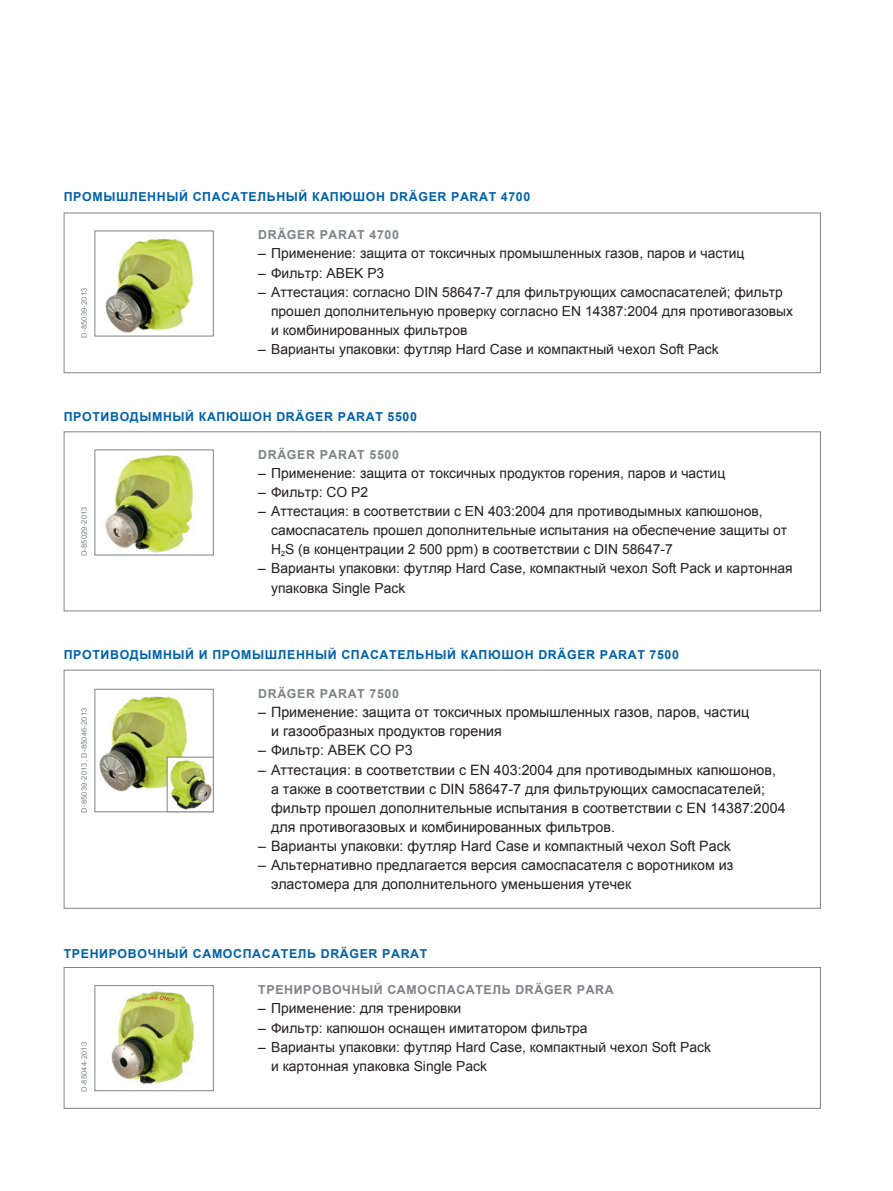
<style>
.page{position:relative;width:893px;height:1191px;background:#fff}
.page>*{position:absolute;margin:0;border:0;box-sizing:border-box;transform-origin:0 0}
.t1{font:14.25px/19.2px "Arial";color:#231f20}
.t2{font:13.8px/19.2px "Arial";color:#231f20}
.t3{font:700 12.3px "Arial";letter-spacing:.05em;color:#0161aa}
.t4{font:700 12.3px "Arial";letter-spacing:.05em;color:#808285}
.t5{font:7.5px "Arial";letter-spacing:.025em;color:#808285}
</style>
<div class="page">
<div style="left:64px;top:213px;width:757px;height:160px;border:1px solid #808285"></div>
<div style="left:64px;top:967px;width:757px;height:141px;border:1px solid #808285"></div>
<img style="left:111px;top:991px;width:84px;height:94px">
<div style="left:95px;top:985px;width:119px;height:106px;border:1px solid #808285"></div>
<div style="left:64px;top:431px;width:757px;height:180px;border:1px solid #808285"></div>
<img style="left:105px;top:455px;width:88px;height:98px">
<div style="left:95px;top:449px;width:119px;height:106px;border:1px solid #808285"></div>
<img style="left:105px;top:238px;width:89px;height:95px">
<div style="left:64px;top:670px;width:757px;height:238px;border:1px solid #808285"></div>
<img style="left:99px;top:696px;width:104px;height:103px">
<div style="left:95px;top:689px;width:119px;height:123px;border:1px solid #808285"></div>
<img style="left:169px;top:759px;width:43px;height:51px">
<div style="left:167px;top:757px;width:47px;height:55px;border:1px solid #808285"></div>
<p class="t3" style="left:64px;top:188px;width:468px">ПРОМЫШЛЕННЫЙ СПАСАТЕЛЬНЫЙ КАПЮШОН DRÄGER PARAT 4700</p>
<p class="t5" style="left:79px;top:338px;width:52px;rotate:-90deg">D-85039-2013</p>
<p class="t4" style="left:258px;top:227px;width:142px">DRÄGER PARAT 4700</p>
<p class="t2" style="left:258px;top:244px;width:488px">– Применение: защита от токсичных промышленных газов, паров и частиц</p>
<p class="t2" style="left:258px;top:263px;width:128px">– Фильтр: ABEK P3</p>
<p class="t2" style="left:271px;top:282px;width:523px;text-indent:-13px">– Аттестация: согласно DIN 58647-7 для фильтрующих самоспасателей; фильтр прошел дополнительную проверку согласно EN 14387:2004 для противогазовых и комбинированных фильтров</p>
<p class="t2" style="left:258px;top:340px;width:462px">– Варианты упаковки: футляр Hard Case и компактный чехол Soft Pack</p>
<p class="t3" style="left:64px;top:408px;width:355px">ПРОТИВОДЫМНЫЙ КАПЮШОН DRÄGER PARAT 5500</p>
<p class="t5" style="left:79px;top:556px;width:52px;rotate:-90deg">D-85029-2013</p>
<p class="t4" style="left:258px;top:446px;width:142px">DRÄGER PARAT 5500</p>
<p class="t2" style="left:258px;top:463px;width:468px">– Применение: защита от токсичных продуктов горения, паров и частиц</p>
<p class="t2" style="left:258px;top:482px;width:111px">– Фильтр: CO P2</p>
<p class="t2" style="left:271px;top:502px;width:518px;text-indent:-13px">– Аттестация: в соответствии с EN 403:2004 для противодымных капюшонов, самоспасатель прошел дополнительные испытания на обеспечение защиты от<br>H<sub>2</sub>S (в концентрации 2 500 ppm) в соответствии с DIN 58647-7</p>
<p class="t2" style="left:271px;top:559px;width:523px;text-indent:-13px">– Варианты упаковки: футляр Hard Сase, компактный чехол Soft Pack и картонная упаковка Single Pack</p>
<p class="t3" style="left:64px;top:646px;width:617px">ПРОТИВОДЫМНЫЙ И ПРОМЫШЛЕННЫЙ СПАСАТЕЛЬНЫЙ КАПЮШОН DRÄGER PARAT 7500</p>
<p class="t5" style="left:79px;top:812px;width:106px;rotate:-90deg">D-85039-2013, D-85046-2013</p>
<p class="t4" style="left:258px;top:685px;width:142px">DRÄGER PARAT 7500</p>
<p class="t1" style="left:271px;top:702px;width:480px;text-indent:-13px">– Применение: защита от токсичных промышленных газов, паров, частиц и газообразных продуктов горения</p>
<p class="t1" style="left:258px;top:741px;width:156px">– Фильтр: ABEK CO P3</p>
<p class="t1" style="left:271px;top:760px;width:516px;text-indent:-13px">– Аттестация: в соответствии с EN 403:2004 для противодымных капюшонов, а также в соответствии с DIN 58647-7 для фильтрующих самоспасателей; фильтр прошел дополнительные испытания в соответствии с EN 14387:2004 для противогазовых и комбинированных фильтров.</p>
<p class="t1" style="left:258px;top:836px;width:474px">– Варианты упаковки: футляр Hard Case и компактный чехол Soft Pack</p>
<p class="t1" style="left:271px;top:855px;width:464px;text-indent:-13px">– Альтернативно предлагается версия самоспасателя с воротником из эластомера для дополнительного уменьшения утечек</p>
<p class="t3" style="left:64px;top:945px;width:365px">ТРЕНИРОВОЧНЫЙ САМОСПАСАТЕЛЬ DRÄGER PARAT</p>
<p class="t5" style="left:79px;top:1092px;width:52px;rotate:-90deg">D-85044-2013</p>
<p class="t4" style="left:258px;top:982px;width:357px">ТРЕНИРОВОЧНЫЙ САМОСПАСАТЕЛЬ DRÄGER PARA</p>
<p class="t2" style="left:258px;top:999px;width:205px">– Применение: для тренировки</p>
<p class="t2" style="left:258px;top:1018px;width:331px">– Фильтр: капюшон оснащен имитатором фильтра</p>
<p class="t2" style="left:271px;top:1037px;width:441px;text-indent:-13px">– Варианты упаковки: футляр Hard Сase, компактный чехол Soft Pack и картонная упаковка Single Pack</p>
</div>
